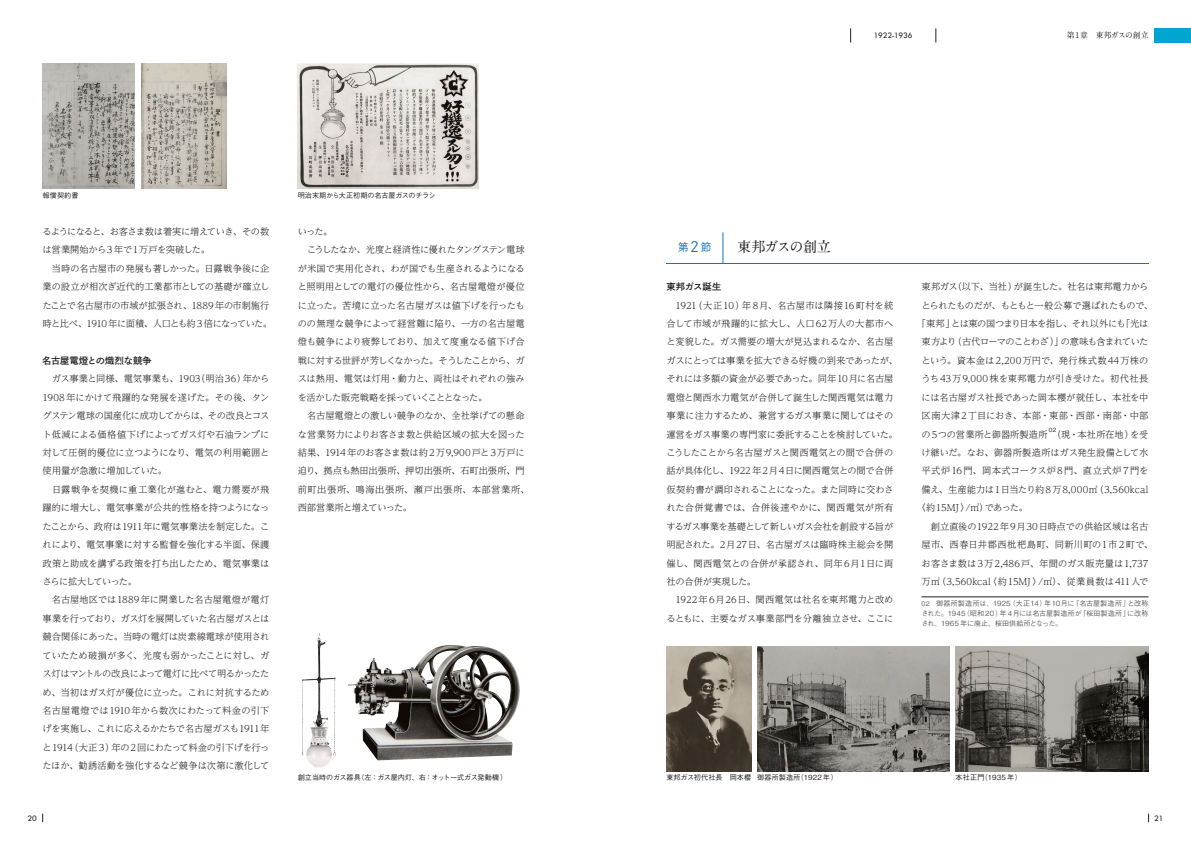
<style>
.page{position:relative;width:1191px;height:842px;background:#fff}
.page>*{position:absolute;margin:0;border:0;box-sizing:border-box;transform-origin:0 0}
.t1{font:700 14.2px "A1 Mincho Std";letter-spacing:-.065em;color:#231f20}
.t2{font:10.6px "Shuei Go Kin Std L";color:#1074bc}
.t3{font:300 9.2px/18.4px "UD Reimin Pro";letter-spacing:-.01em;color:#231f20}
.t4{font:300 9.2px "UD Reimin Pro";letter-spacing:.02em;color:#231f20}
.t5{font:300 9.2px "UD Reimin Pro";letter-spacing:-.04em;color:#231f20}
.t6{font:300 9.2px "UD Reimin Pro";letter-spacing:-.035em;color:#231f20}
.t7{font:300 9.2px "UD Reimin Pro";letter-spacing:.01em;color:#231f20}
.t8{font:300 9.2px "UD Reimin Pro";letter-spacing:-.075em;color:#231f20}
.t9{font:300 9.2px "UD Reimin Pro";letter-spacing:.03em;color:#231f20}
.t10{font:300 9.2px "UD Reimin Pro";letter-spacing:.025em;color:#231f20}
.t11{font:300 9.2px "UD Reimin Pro";letter-spacing:.04em;color:#231f20}
.t12{font:300 9.2px "UD Reimin Pro";letter-spacing:.065em;color:#231f20}
.t13{font:300 9.2px "UD Reimin Pro";letter-spacing:.055em;color:#231f20}
.t14{font:9.2px "Shuei Go Gin Std B";letter-spacing:-.005em;color:#231f20}
.t15{font:8.5px "Tw Cen";letter-spacing:-.005em;color:#231f20}
.t16{font:700 7.8px "A1 Mincho Std";letter-spacing:-.01em;color:#231f20}
.t17{font:500 7.1px/9.9px "Gothic BBB Pro";letter-spacing:-.015em;color:#636366;text-align:justify}
.t18{font:500 7.1px "Gothic BBB Pro";letter-spacing:.005em;color:#231f20}
.t19{font:500 7.1px "Gothic BBB Pro";letter-spacing:-.02em;color:#231f20}
.t20{font:500 7.1px "Gothic BBB Pro";letter-spacing:.03em;color:#231f20}
.t21{font:500 5.7px "Gothic BBB Pr 6";color:#231f20}
.s1{font-size:14.2px}
.s2{font-size:6.4px}
</style>
<div class="page">
<hr style="left:921px;top:597px;width:227px;height:1px;background:#231f20">
<hr style="left:722px;top:232px;width:1px;height:32px;background:#1074bc">
<hr style="left:666px;top:263px;width:482px;height:1px;background:#1074bc">
<img style="left:666px;top:646px;width:85px;height:125px">
<img style="left:757px;top:646px;width:193px;height:125px">
<img style="left:955px;top:646px;width:193px;height:125px">
<div style="left:1154px;top:28px;width:37px;height:15px;background:#00a5d0"></div>
<svg style="left:850px;top:28px;width:1px;height:15px"></svg>
<svg style="left:935px;top:28px;width:1px;height:15px"></svg>
<img style="left:142px;top:64px;width:85px;height:125px">
<img style="left:298px;top:64px;width:180px;height:125px">
<img style="left:43px;top:64px;width:92px;height:125px">
<img style="left:348px;top:645px;width:104px;height:84px">
<img style="left:302px;top:634px;width:18px;height:110px">
<p class="t15" style="left:874px;top:30px;width:40px">1922-1936</p>
<p class="t16" style="left:1066px;top:29px;width:83px">第1章　東邦ガスの創立</p>
<p class="t18" style="left:42px;top:189px;width:38px">報償契約書</p>
<p class="t19" style="left:298px;top:189px;width:139px">明治末期から大正初期の名古屋ガスのチラシ</p>
<p class="t3" style="left:42px;top:222px;width:231px">るようになると、お客さま数は着実に増えていき、その数は営業開始から3年で1万戸を突破した。<br>　当時の名古屋市の発展も著しかった。日露戦争後に企業の設立が相次ぎ近代的工業都市としての基礎が確立したことで名古屋市の市域が拡張され、1889 年の市制施行時と比べ、1910 年に面積、人口とも約 3 倍になっていた。</p>
<p class="t14" style="left:43px;top:354px;width:111px">名古屋電燈との熾烈な競争</p>
<p class="t3" style="left:43px;top:369px;width:228px">　ガス事業と同様、電気事業も、1903（明治36）年から<br>1908 年にかけて飛躍的な発展を遂げた。その後、タングステン電球の国産化に成功してからは、その改良とコスト低減による価格値下げによってガス灯や石油ランプに対して圧倒的優位に立つようになり、電気の利用範囲と使用量が急激に増加していた。<br>　日露戦争を契機に重工業化が進むと、電力需要が飛躍的に増大し、電気事業が公共的性格を持つようになったことから、政府は1911年に電気事業法を制定した。これにより、電気事業に対する監督を強化する半面、保護政策と助成を講ずる政策を打ち出したため、電気事業はさらに拡大していった。<br>　名古屋地区では1889年に開業した名古屋電燈が電灯事業を行っており、ガス灯を展開していた名古屋ガスとは競合関係にあった。当時の電灯は炭素線電球が使用されていたため破損が多く、光度も弱かったことに対し、ガス灯はマントルの改良によって電灯に比べて明るかったため、当初はガス灯が優位に立った。これに対抗するため名古屋電燈では1910年から数次にわたって料金の引下げを実施し、これに応えるかたちで名古屋ガスも1911年と1914（大正 3）年の2 回にわたって料金の引下げを行ったほか、勧誘活動を強化するなど競争は次第に激化して</p>
<p class="t3" style="left:298px;top:222px;width:233px">いった。<br>　こうしたなか、光度と経済性に優れたタングステン電球が米国で実用化され、わが国でも生産されるようになると照明用としての電灯の優位性から、名古屋電燈が優位に立った。苦境に立った名古屋ガスは値下げを行ったものの無理な競争によって経営難に陥り、一方の名古屋電燈も競争により疲弊しており、加えて度重なる値下げ合戦に対する世評が芳しくなかった。そうしたことから、ガスは熱用、電気は灯用・動力と、両社はそれぞれの強みを活かした販売戦略を採っていくこととなった。<br>　名古屋電燈との激しい競争のなか、全社挙げての懸命な営業努力によりお客さま数と供給区域の拡大を図った結果、1914 年のお客さま数は約 2万9,900戸と3万戸に迫り、拠点も熱田出張所、押切出張所、石町出張所、門前町出張所、鳴海出張所、瀬戸出張所、本部営業所、西部営業所と増えていった。</p>
<p class="t2" style="left:678px;top:239px;width:35px">第<span class="s1">2</span>節</p>
<h1 class="t1" style="left:737px;top:235px;width:95px">東邦ガスの創立</h1>
<p class="t14" style="left:666px;top:280px;width:56px">東邦ガス誕生</p>
<p class="t3" style="left:666px;top:296px;width:233px">　1921（大正10）年 8月、名古屋市は隣接16町村を統合して市域が飛躍的に拡大し、人口 62万人の大都市へと変貌した。ガス需要の増大が見込まれるなか、名古屋ガスにとっては事業を拡大できる好機の到来であったが、それには多額の資金が必要であった。同年10月に名古屋電燈と関西水力電気が合併して誕生した関西電気は電力事業に注力するため、兼営するガス事業に関してはその運営をガス事業の専門家に委託することを検討していた。こうしたことから名古屋ガスと関西電気との間で合併の話が具体化し、1922年2月4日に関西電気との間で合併仮契約書が調印されることになった。また同時に交わされた合併覚書では、合併後速やかに、関西電気が所有するガス事業を基礎として新しいガス会社を創設する旨が明記された。2月27日、名古屋ガスは臨時株主総会を開催し、関西電気との合併が承認され、同年 6月1日に両社の合併が実現した。<br>　1922年 6月26日、関西電気は社名を東邦電力と改めるともに、主要なガス事業部門を分離独立させ、ここに</p>
<p class="t6" style="left:921px;top:279px;width:228px">東邦ガス（以下、当社）が誕生した。社名は東邦電力から</p>
<p class="t5" style="left:921px;top:298px;width:233px">とられたものだが、もともと一般公募で選ばれたもので、</p>
<p class="t5" style="left:917px;top:316px;width:233px">「東邦」とは東の国つまり日本を指し、それ以外にも「光は</p>
<p class="t8" style="left:921px;top:334px;width:228px">東方より（古代ローマのことわざ）」の意味も含まれていた</p>
<p class="t9" style="left:921px;top:353px;width:228px">という。資本金は2,200万円で、発行株式数44万株の</p>
<p class="t10" style="left:921px;top:371px;width:228px">うち43万9,000 株を東邦電力が引き受けた。初代社長</p>
<p class="t3" style="left:921px;top:388px;width:228px">には名古屋ガス社長であった岡本櫻が就任し、本社を中</p>
<p class="t11" style="left:921px;top:408px;width:228px">区南大津 2丁目におき、本部・東部・西部・南部・中部</p>
<p class="t3" style="left:921px;top:425px;width:127px">の5つの営業所と御器所製造所</p>
<p class="t21" style="left:1048px;top:425px;width:9px">02</p>
<p class="t3" style="left:1052px;top:425px;width:98px">（現・本社所在地）を受</p>
<p class="t3" style="left:921px;top:443px;width:228px">け継いだ。なお、御器所製造所はガス発生設備として水</p>
<p class="t12" style="left:921px;top:463px;width:228px">平式炉16門、岡本式コークス炉8門、直立式炉7門を</p>
<p class="t4" style="left:921px;top:482px;width:228px">備え、生産能力は1日当たり約 8万8,000㎥（3,560kcal</p>
<p class="t6" style="left:917px;top:500px;width:112px">〈約15MJ〉/㎥）であった。</p>
<p class="t3" style="left:921px;top:517px;width:228px">　創立直後の1922年 9月30日時点での供給区域は名古</p>
<p class="t13" style="left:921px;top:537px;width:233px">屋市、西春日井郡西枇杷島町、同新川町の1市2町で、</p>
<p class="t7" style="left:921px;top:556px;width:228px">お客さま数は 3万2,486戸、年間のガス販売量は1,737</p>
<p class="t4" style="left:921px;top:574px;width:228px">万㎥（3,560kcal〈約15MJ〉/㎥）、従業員数は411人で</p>
<p class="t17" style="left:921px;top:597px;width:228px"><span class="s2">02　</span>御器所製造所は、1925（大正14）年10月に「名古屋製造所」と改称された。1945（昭和 20）年 4月には名古屋製造所が「桜田製造所」に改称され、1965 年に廃止、桜田供給所となった。</p>
<p class="t18" style="left:298px;top:772px;width:211px">創立当時のガス器具（左：ガス屋内灯、右：オット一式ガス発動機）</p>
<p class="t18" style="left:666px;top:772px;width:176px">東邦ガス初代社長　岡本櫻 御器所製造所（1922年）　</p>
<p class="t20" style="left:955px;top:772px;width:71px">本社正門（1935年）　</p>
<p class="t15" style="left:27px;top:813px;width:11px">20</p>
<p class="t15" style="left:1154px;top:813px;width:11px">21</p>
</div>
